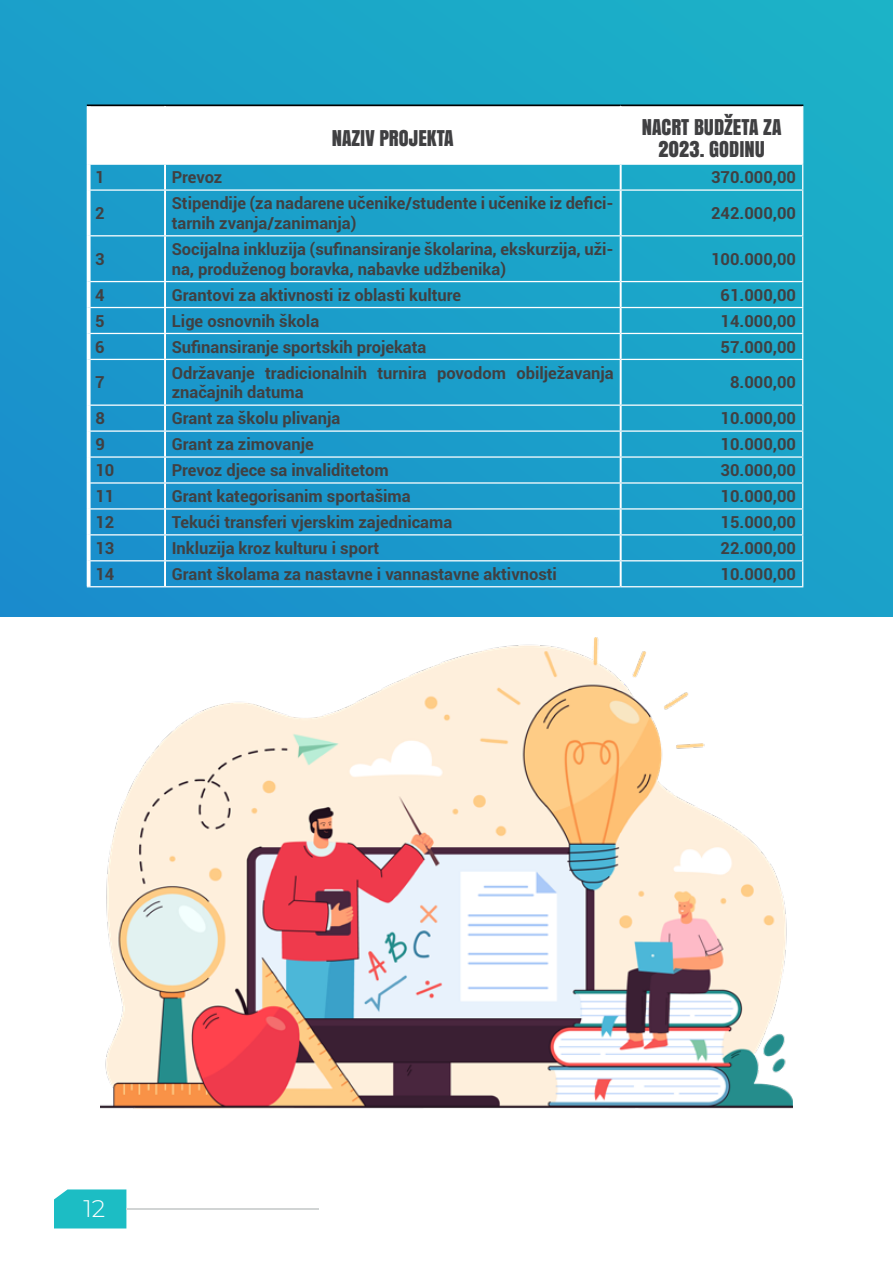
<style>
.page{position:relative;width:893px;height:1263px;background:#fff}
.page>*{position:absolute;margin:0;border:0;box-sizing:border-box;transform-origin:0 0}
.t1{font:300 24px "Montserrat";color:#fff}
.t2{font:20.4px/22px "Anton";color:#404042;text-align:center}
.t3{font:700 16.5px/19.8px "Roboto";color:#404042}
</style>
<div class="page">
<svg style="left:54px;top:1189px;width:72px;height:39px"></svg>
<hr style="left:126px;top:1208px;width:193px;height:2px;background:#d1d4d4">
<div style="left:67px;top:1194px;width:55px;height:31px;background:#1cbdc4"></div>
<div style="left:0;top:0;width:893px;height:616px;background:linear-gradient(to right,#1c95cb,#1caac8)"></div>
<img style="left:100px;top:637px;width:693px;height:471px">
<hr style="left:87px;top:190px;width:3px;height:46px;background:#fff">
<hr style="left:87px;top:236px;width:3px;height:46px;background:#fff">
<hr style="left:87px;top:282px;width:3px;height:25px;background:#fff">
<hr style="left:87px;top:307px;width:3px;height:26px;background:#fff">
<hr style="left:87px;top:333px;width:3px;height:26px;background:#fff">
<hr style="left:87px;top:359px;width:3px;height:46px;background:#fff">
<hr style="left:87px;top:405px;width:3px;height:26px;background:#fff">
<hr style="left:87px;top:431px;width:3px;height:26px;background:#fff">
<hr style="left:87px;top:457px;width:3px;height:26px;background:#fff">
<hr style="left:87px;top:483px;width:3px;height:26px;background:#fff">
<hr style="left:87px;top:509px;width:3px;height:26px;background:#fff">
<hr style="left:87px;top:535px;width:3px;height:26px;background:#fff">
<hr style="left:87px;top:561px;width:3px;height:25px;background:#fff">
<hr style="left:87px;top:104px;width:78px;height:2px;background:#000">
<hr style="left:165px;top:104px;width:456px;height:2px;background:#000">
<hr style="left:621px;top:104px;width:182px;height:2px;background:#000">
<hr style="left:87px;top:106px;width:2px;height:58px;background:#fff">
<hr style="left:87px;top:164px;width:2px;height:26px;background:#fff">
<hr style="left:90px;top:190px;width:1px;height:46px;background:#fff">
<hr style="left:90px;top:236px;width:1px;height:46px;background:#fff">
<svg style="left:90px;top:282px;width:1px;height:77px"></svg>
<hr style="left:90px;top:359px;width:1px;height:46px;background:#fff">
<svg style="left:90px;top:406px;width:1px;height:180px"></svg>
<hr style="left:164px;top:191px;width:1px;height:44px;background:#fff">
<hr style="left:165px;top:191px;width:1px;height:44px;background:#fff">
<hr style="left:620px;top:191px;width:1px;height:44px;background:#fff">
<hr style="left:621px;top:191px;width:1px;height:44px;background:#fff">
<hr style="left:164px;top:236px;width:1px;height:45px;background:#fff">
<hr style="left:165px;top:236px;width:1px;height:45px;background:#fff">
<hr style="left:620px;top:236px;width:1px;height:45px;background:#fff">
<hr style="left:621px;top:236px;width:1px;height:45px;background:#fff">
<svg style="left:164px;top:282px;width:2px;height:77px"></svg>
<svg style="left:620px;top:282px;width:2px;height:77px"></svg>
<hr style="left:164px;top:360px;width:1px;height:44px;background:#fff">
<hr style="left:165px;top:360px;width:1px;height:44px;background:#fff">
<hr style="left:620px;top:360px;width:1px;height:44px;background:#fff">
<hr style="left:621px;top:360px;width:1px;height:44px;background:#fff">
<svg style="left:164px;top:406px;width:2px;height:180px"></svg>
<svg style="left:620px;top:406px;width:2px;height:180px"></svg>
<svg style="left:89px;top:105px;width:714px;height:85px"></svg>
<hr style="left:90px;top:189px;width:75px;height:2px;background:#fff">
<hr style="left:165px;top:189px;width:456px;height:2px;background:#fff">
<hr style="left:621px;top:189px;width:182px;height:2px;background:#fff">
<hr style="left:802px;top:191px;width:1px;height:44px;background:#fff">
<hr style="left:90px;top:235px;width:75px;height:1px;background:#fff">
<hr style="left:165px;top:235px;width:456px;height:1px;background:#fff">
<hr style="left:621px;top:235px;width:182px;height:1px;background:#fff">
<hr style="left:802px;top:236px;width:1px;height:45px;background:#fff">
<hr style="left:90px;top:281px;width:75px;height:1px;background:#fff">
<hr style="left:165px;top:281px;width:456px;height:1px;background:#fff">
<hr style="left:621px;top:281px;width:182px;height:1px;background:#fff">
<hr style="left:90px;top:307px;width:75px;height:1px;background:#fff">
<hr style="left:165px;top:307px;width:456px;height:1px;background:#fff">
<hr style="left:621px;top:307px;width:182px;height:1px;background:#fff">
<hr style="left:90px;top:333px;width:75px;height:1px;background:#fff">
<hr style="left:165px;top:333px;width:456px;height:1px;background:#fff">
<hr style="left:621px;top:333px;width:182px;height:1px;background:#fff">
<svg style="left:802px;top:282px;width:1px;height:77px"></svg>
<hr style="left:90px;top:359px;width:75px;height:1px;background:#fff">
<hr style="left:165px;top:359px;width:456px;height:1px;background:#fff">
<hr style="left:621px;top:359px;width:182px;height:1px;background:#fff">
<hr style="left:802px;top:360px;width:1px;height:44px;background:#fff">
<hr style="left:90px;top:404px;width:75px;height:2px;background:#fff">
<hr style="left:165px;top:404px;width:456px;height:2px;background:#fff">
<hr style="left:621px;top:404px;width:182px;height:2px;background:#fff">
<hr style="left:90px;top:430px;width:75px;height:2px;background:#fff">
<hr style="left:165px;top:430px;width:456px;height:2px;background:#fff">
<hr style="left:621px;top:430px;width:182px;height:2px;background:#fff">
<hr style="left:90px;top:456px;width:75px;height:2px;background:#fff">
<hr style="left:165px;top:456px;width:456px;height:2px;background:#fff">
<hr style="left:621px;top:456px;width:182px;height:2px;background:#fff">
<hr style="left:90px;top:482px;width:75px;height:2px;background:#fff">
<hr style="left:165px;top:482px;width:456px;height:2px;background:#fff">
<hr style="left:621px;top:482px;width:182px;height:2px;background:#fff">
<hr style="left:90px;top:508px;width:75px;height:2px;background:#fff">
<hr style="left:165px;top:508px;width:456px;height:2px;background:#fff">
<hr style="left:621px;top:508px;width:182px;height:2px;background:#fff">
<hr style="left:90px;top:534px;width:75px;height:1px;background:#fff">
<hr style="left:165px;top:534px;width:456px;height:1px;background:#fff">
<hr style="left:621px;top:534px;width:182px;height:1px;background:#fff">
<hr style="left:90px;top:560px;width:75px;height:1px;background:#fff">
<hr style="left:165px;top:560px;width:456px;height:1px;background:#fff">
<hr style="left:621px;top:560px;width:182px;height:1px;background:#fff">
<svg style="left:802px;top:406px;width:1px;height:180px"></svg>
<hr style="left:87px;top:586px;width:78px;height:1px;background:#fff">
<hr style="left:165px;top:586px;width:456px;height:1px;background:#fff">
<hr style="left:621px;top:586px;width:182px;height:1px;background:#fff">
<p class="t2" style="left:332px;top:127px;width:123px">NAZIV PROJEKTA</p>
<p class="t2" style="left:642px;top:116px;width:141px">NACRT BUDŽETA ZA<br>2023. GODINU</p>
<p class="t3" style="left:95px;top:167px;width:11px">1</p>
<p class="t3" style="left:172px;top:167px;width:52px">Prevoz</p>
<p class="t3" style="left:711px;top:167px;width:86px">370.000,00</p>
<p class="t3" style="left:95px;top:203px;width:11px">2</p>
<p class="t3" style="left:172px;top:193px;width:443px">Stipendije (za nadarene učenike/studente i učenike iz defici&shy;tarnih zvanja/zanimanja)</p>
<p class="t3" style="left:711px;top:203px;width:86px">242.000,00</p>
<p class="t3" style="left:95px;top:248px;width:11px">3</p>
<p class="t3" style="left:172px;top:239px;width:443px">Socijalna inkluzija (sufinansiranje školarina, ekskurzija, uži&shy;na, produženog boravka, nabavke udžbenika)</p>
<p class="t3" style="left:711px;top:248px;width:86px">100.000,00</p>
<p class="t3" style="left:95px;top:284px;width:11px">4</p>
<p class="t3" style="left:172px;top:284px;width:291px">Grantovi za aktivnosti iz oblasti kulture</p>
<p class="t3" style="left:721px;top:284px;width:77px">61.000,00</p>
<p class="t3" style="left:95px;top:310px;width:11px">5</p>
<p class="t3" style="left:172px;top:310px;width:149px">Lige osnovnih škola</p>
<p class="t3" style="left:721px;top:310px;width:77px">14.000,00</p>
<p class="t3" style="left:95px;top:336px;width:11px">6</p>
<p class="t3" style="left:172px;top:336px;width:256px">Sufinansiranje sportskih projekata</p>
<p class="t3" style="left:721px;top:336px;width:77px">57.000,00</p>
<p class="t3" style="left:95px;top:372px;width:11px">7</p>
<p class="t3" style="left:172px;top:362px;width:443px">Održavanje tradicionalnih turnira povodom obilježavanja značajnih datuma</p>
<p class="t3" style="left:730px;top:372px;width:67px">8.000,00</p>
<p class="t3" style="left:95px;top:408px;width:11px">8</p>
<p class="t3" style="left:172px;top:408px;width:170px">Grant za školu plivanja</p>
<p class="t3" style="left:721px;top:408px;width:77px">10.000,00</p>
<p class="t3" style="left:95px;top:434px;width:11px">9</p>
<p class="t3" style="left:172px;top:434px;width:144px">Grant za zimovanje</p>
<p class="t3" style="left:721px;top:434px;width:77px">10.000,00</p>
<p class="t3" style="left:95px;top:460px;width:20px">10</p>
<p class="t3" style="left:172px;top:460px;width:218px">Prevoz djece sa invaliditetom</p>
<p class="t3" style="left:721px;top:460px;width:77px">30.000,00</p>
<p class="t3" style="left:95px;top:486px;width:20px">11</p>
<p class="t3" style="left:172px;top:486px;width:240px">Grant kategorisanim sportašima</p>
<p class="t3" style="left:721px;top:486px;width:77px">10.000,00</p>
<p class="t3" style="left:95px;top:512px;width:20px">12</p>
<p class="t3" style="left:172px;top:512px;width:282px">Tekući transferi vjerskim zajednicama</p>
<p class="t3" style="left:721px;top:512px;width:77px">15.000,00</p>
<p class="t3" style="left:95px;top:538px;width:20px">13</p>
<p class="t3" style="left:172px;top:538px;width:209px">Inkluzija kroz kulturu i sport</p>
<p class="t3" style="left:721px;top:538px;width:77px">22.000,00</p>
<p class="t3" style="left:95px;top:563px;width:20px">14</p>
<p class="t3" style="left:172px;top:563px;width:387px">Grant školama za nastavne i vannastavne aktivnosti</p>
<p class="t3" style="left:721px;top:563px;width:77px">10.000,00</p>
<h1 class="t1" style="left:83px;top:1192px;width:23px">12</h1>
</div>
